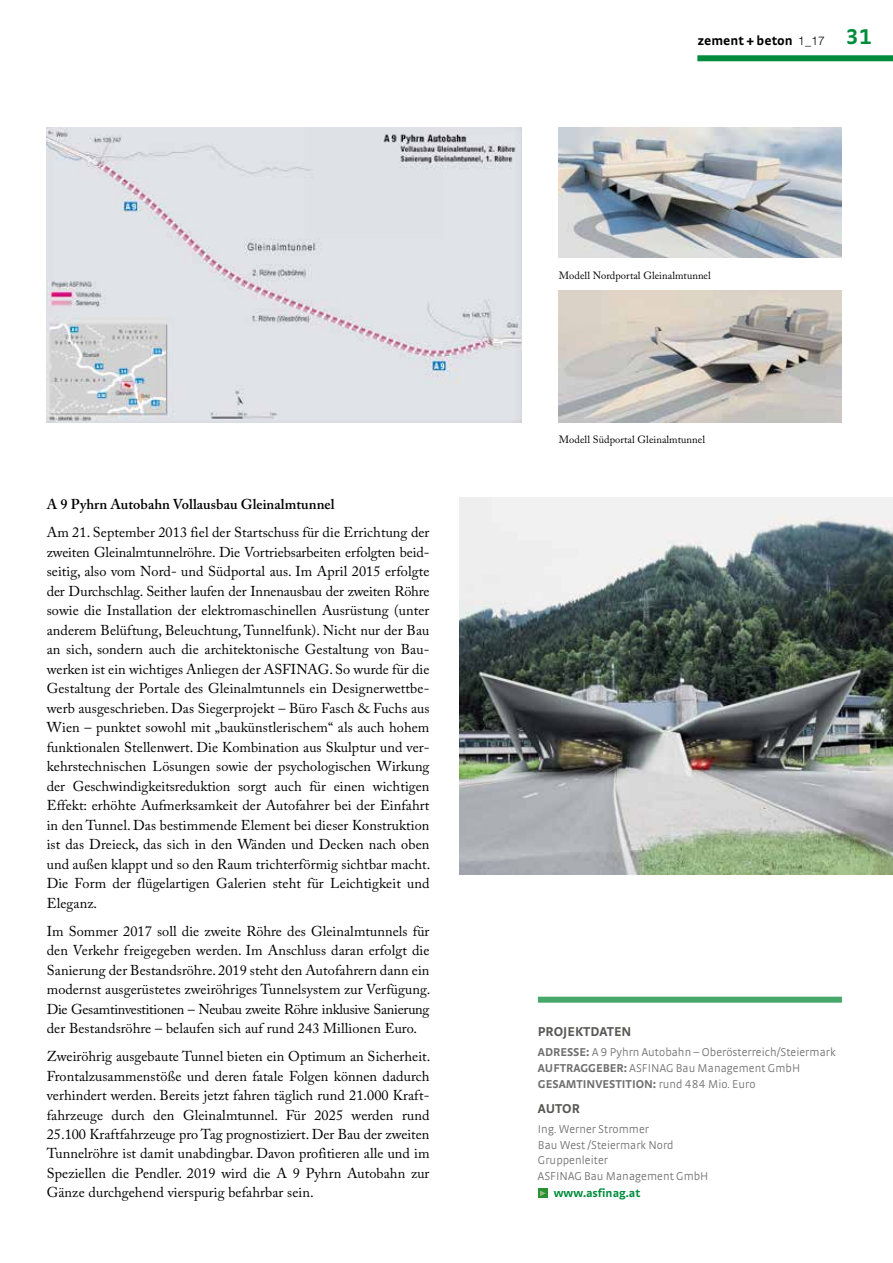
<style>
.page{position:relative;width:893px;height:1263px;background:#fff}
.page>*{position:absolute;margin:0;border:0;box-sizing:border-box;transform-origin:0 0}
.t1{font:14.25px/19.5px "Adobe Caslon Pro";letter-spacing:.005em;color:#000;text-align:justify}
.t2{font:600 14.25px "Adobe Caslon Pro";letter-spacing:.005em;color:#000}
.t3{font:700 13.5px "Strada";color:#000}
.t4{font:700 13.5px "Strada TF";color:#575756}
.t5{font:300 12px/15.8px "Strada TF";letter-spacing:.005em;color:#706f6f}
.t6{font:700 12px "Strada TF";color:#008c3c}
.t7{font:10.5px "Adobe Caslon Pro";letter-spacing:.005em;color:#000}
.s1{font-family:"Helvetica Neue LT";font-weight:300;font-size:12px}
.s2{font-family:"Strada TF";font-size:22.5px;color:#008c3c}
.s3{font-weight:700}
</style>
<div class="page">
<div style="left:697px;top:55px;width:196px;height:6px;background:#008c3c"></div>
<div style="left:538px;top:1188px;width:10px;height:10px;background:#279134"></div>
<svg style="left:540px;top:1190px;width:6px;height:6px"></svg>
<div style="left:538px;top:997px;width:304px;height:6px;background:#46a96b"></div>
<img style="left:459px;top:497px;width:434px;height:377px">
<img style="left:47px;top:128px;width:475px;height:294px">
<img style="left:559px;top:128px;width:283px;height:130px">
<img style="left:559px;top:290px;width:283px;height:132px">
<p class="t2" style="left:47px;top:496px;width:289px">A 9 Pyhrn Autobahn Vollausbau Gleinalmtunnel</p>
<p class="t1" style="left:47px;top:522px;width:385px;text-align:left">Am 21. September 2013 fiel der Startschuss für die Errichtung der zweiten Gleinalmtunnelröhre. Die Vortriebsarbeiten erfolgten beid&shy;seitig, also vom Nord- und Südportal aus. Im April 2015 erfolgte der Durchschlag. Seither laufen der Innenausbau der zweiten Röhre sowie die Installation der elektromaschinellen Ausrüstung (unter anderem Belüftung, Beleuchtung, Tunnelfunk). Nicht nur der Bau an sich, sondern auch die architektonische Gestaltung von Bau&shy;werken ist ein wichtiges Anliegen der ASFINAG. So wurde für die Gestaltung der Portale des Gleinalmtunnels ein Designerwettbe&shy;werb ausgeschrieben. Das Siegerprojekt – Büro Fasch &amp; Fuchs aus Wien – punktet sowohl mit „baukünstlerischem“ als auch hohem funktionalen Stellenwert. Die Kombination aus Skulptur und ver&shy;kehrstechnischen Lösungen sowie der psychologischen Wirkung der Geschwindigkeitsreduktion sorgt auch für einen wichtigen Effekt: erhöhte Aufmerksamkeit der Autofahrer bei der Einfahrt in den Tunnel. Das bestimmende Element bei dieser Konstruktion ist das Dreieck, das sich in den Wänden und Decken nach oben und außen klappt und so den Raum trichterförmig sichtbar macht.<br>Die Form der flügelartigen Galerien steht für Leichtigkeit und Eleganz.</p>
<p class="t1" style="left:47px;top:921px;width:385px">Im Sommer 2017 soll die zweite Röhre des Gleinalmtunnels für den Verkehr freigegeben werden. Im Anschluss daran erfolgt die Sanierung der Bestandsröhre. 2019 steht den Autofahrern dann ein modernst ausgerüstetes zweiröhriges Tunnelsystem zur Verfügung.<br>Die Gesamtinvestitionen – Neubau zweite Röhre inklusive Sanierung der Bestandsröhre – belaufen sich auf rund 243 Millionen Euro.</p>
<p class="t1" style="left:47px;top:1046px;width:385px">Zweiröhrig ausgebaute Tunnel bieten ein Optimum an Sicherheit.<br>Frontalzusammenstöße und deren fatale Folgen können dadurch verhindert werden. Bereits jetzt fahren täglich rund 21.000 Kraft&shy;fahrzeuge durch den Gleinalmtunnel. Für 2025 werden rund 25.100 Kraftfahrzeuge pro Tag prognostiziert. Der Bau der zweiten Tunnelröhre ist damit unabdingbar. Davon profitieren alle und im Speziellen die Pendler. 2019 wird die A 9 Pyhrn Autobahn zur Gänze durchgehend vierspurig befahrbar sein.</p>
<p class="t3" style="left:697px;top:32px;width:176px">zement + beton <span class="s1">1_17</span> <span class="s2">31</span></p>
<p class="t7" style="left:559px;top:269px;width:153px">Modell Nordportal Gleinalmtunnel</p>
<p class="t7" style="left:559px;top:433px;width:148px">Modell Südportal Gleinalmtunnel</p>
<p class="t4" style="left:538px;top:1023px;width:95px">PROJEKTDATEN</p>
<p class="t5" style="left:538px;top:1044px;width:299px"><span class="s3">ADRESSE:</span> A 9 Pyhrn Autobahn – Oberösterreich/Steiermark<br><span class="s3">AUFTRAGGEBER:</span> ASFINAG Bau Management GmbH<br><span class="s3">GESAMTINVESTITION:</span> rund 484 Mio. Euro</p>
<p class="t4" style="left:538px;top:1100px;width:44px">AUTOR</p>
<p class="t5" style="left:538px;top:1121px;width:172px">Ing. Werner Strommer<br>Bau West /Steiermark Nord<br>Gruppenleiter<br>ASFINAG Bau Management GmbH</p>
<p class="t6" style="left:554px;top:1185px;width:88px">www.asfinag.at</p>
</div>
